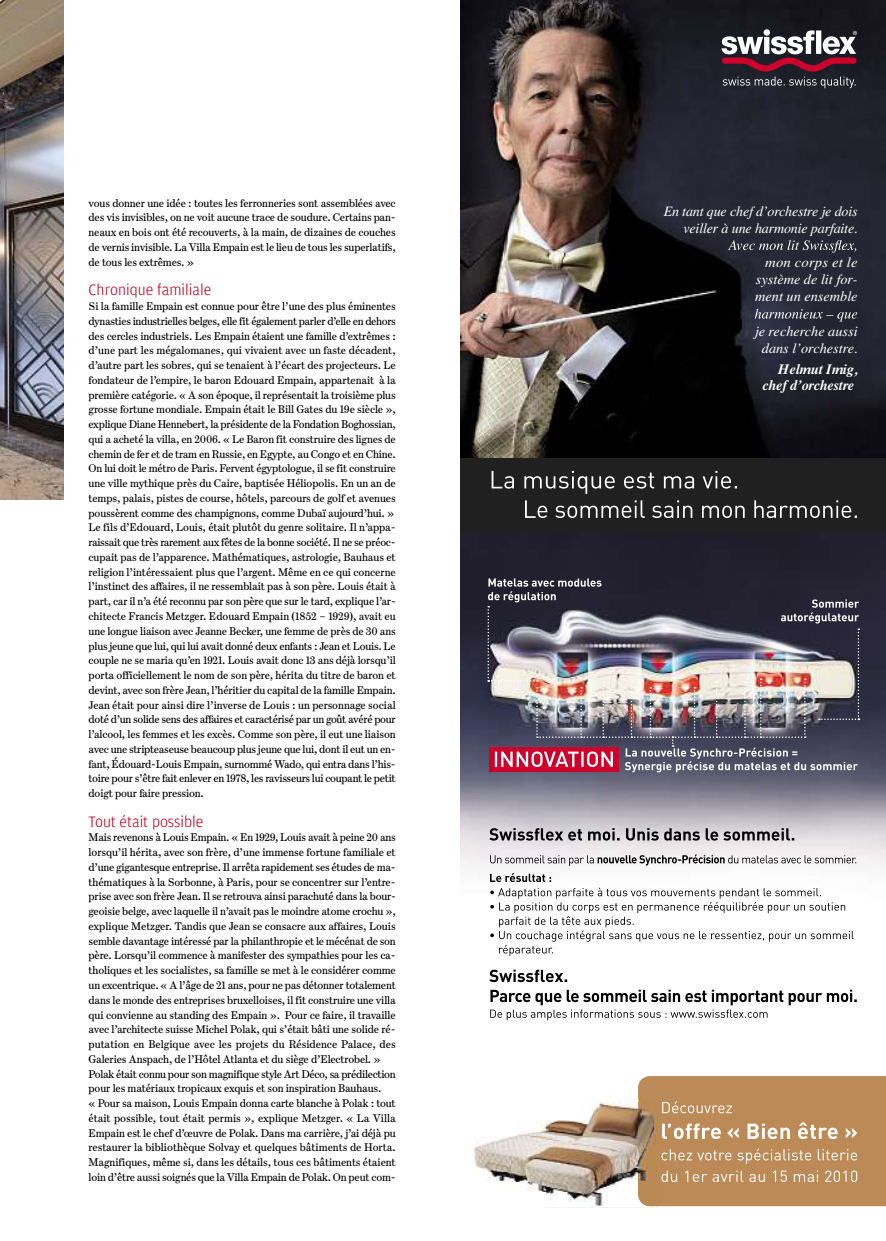
<style>
.page{position:relative;width:886px;height:1241px;background:#fff}
.page>*{position:absolute;margin:0;border:0;box-sizing:border-box;transform-origin:0 0}
.t1{font:16px "Amplitude Light OV DEVCSA";color:#bc001d}
.t2{font:14.25px/17.1px "Times Italic OV UDVCSA";color:#fff;text-align:right}
.t3{font:14.25px/15.8px "Times Bold Italic OV YDVCSA";letter-spacing:-.01em;color:#fff;text-align:right}
.t4{font:11.25px/14.8px "Escrow Text Roman OV BEVCSA";letter-spacing:-.015em;color:#000}
</style>
<div class="page">
<img style="left:461px;top:0;width:425px;height:1208px">
<img style="left:487px;top:578px;width:372px;height:194px">
<svg style="left:721px;top:30px;width:136px;height:58px"></svg>
<div style="left:461px;top:458px;width:425px;height:74px;background:#202020"></div>
<svg style="left:728px;top:240px;width:128px;height:13px;background:#474954"></svg>
<svg style="left:755px;top:309px;width:102px;height:12px"></svg>
<svg style="left:492px;top:471px;width:365px;height:47px"></svg>
<svg style="left:489px;top:828px;width:368px;height:192px"></svg>
<svg style="left:638px;top:1075px;width:248px;height:130px;background:#c09363"></svg>
<img style="left:471px;top:1100px;width:167px;height:71px">
<img style="left:471px;top:1171px;width:186px;height:36px">
<img style="left:638px;top:1100px;width:19px;height:105px">
<img style="left:0;top:0;width:64px;height:499px">
<p class="t4" style="left:89px;top:195px;width:309px;text-align:justify">vous donner une idée : toutes les ferronneries sont assemblées avec des vis invisibles, on ne voit aucune trace de soudure. Certains pan&shy;neaux en bois ont été recouverts, à la main, de dizaines de couches de vernis invisible. La Villa Empain est le lieu de tous les superlatifs, de tous les extrêmes. »</p>
<h1 class="t1" style="left:89px;top:280px;width:124px">Chronique familiale</h1>
<p class="t4" style="left:89px;top:299px;width:309px">Si la famille Empain est connue pour être l’une des plus éminentes dynasties industrielles belges, elle fit également parler d’elle en dehors des cercles industriels. Les Empain étaient une famille d’extrêmes : d’une part les mégalomanes, qui vivaient avec un faste décadent, d’autre part les sobres, qui se tenaient à l’écart des projecteurs. Le fondateur de l’empire, le baron Edouard Empain, appartenait à la première catégorie. « A son époque, il représentait la troisième plus grosse fortune mondiale. Empain était le Bill Gates du 19e siècle », explique Diane Hennebert, la présidente de la Fondation Boghossian, qui a acheté la villa, en 2006. « Le Baron fit construire des lignes de chemin de fer et de tram en Russie, en Egypte, au Congo et en Chine.<br>On lui doit le métro de Paris. Fervent égyptologue, il se fit construire une ville mythique près du Caire, baptisée Héliopolis. En un an de temps, palais, pistes de course, hôtels, parcours de golf et avenues poussèrent comme des champignons, comme Dubaï aujourd’hui. » Le fils d’Edouard, Louis, était plutôt du genre solitaire. Il n’appa&shy;raissait que très rarement aux fêtes de la bonne société. Il ne se préoc&shy;cupait pas de l’apparence. Mathématiques, astrologie, Bauhaus et religion l’intéressaient plus que l’argent. Même en ce qui concerne l’instinct des affaires, il ne ressemblait pas à son père. Louis était à part, car il n’a été reconnu par son père que sur le tard, explique l’ar&shy;chitecte Francis Metzger. Edouard Empain (1852 – 1929), avait eu une longue liaison avec Jeanne Becker, une femme de près de 30 ans plus jeune que lui, qui lui avait donné deux enfants : Jean et Louis. Le couple ne se maria qu’en 1921. Louis avait donc 13 ans déjà lorsqu’il porta officiellement le nom de son père, hérita du titre de baron et devint, avec son frère Jean, l’héritier du capital de la famille Empain.<br>Jean était pour ainsi dire l’inverse de Louis : un personnage social doté d’un solide sens des affaires et caractérisé par un goût avéré pour l’alcool, les femmes et les excès. Comme son père, il eut une liaison avec une stripteaseuse beaucoup plus jeune que lui, dont il eut un en&shy;fant, Édouard-Louis Empain, surnommé Wado, qui entra dans l’his&shy;toire pour s’être fait enlever en 1978, les ravisseurs lui coupant le petit doigt pour faire pression.</p>
<h1 class="t1" style="left:89px;top:811px;width:116px">Tout était possible</h1>
<p class="t4" style="left:89px;top:830px;width:309px">Mais revenons à Louis Empain. « En 1929, Louis avait à peine 20 ans lorsqu’il hérita, avec son frère, d’une immense fortune familiale et d’une gigantesque entreprise. Il arrêta rapidement ses études de ma&shy;thématiques à la Sorbonne, à Paris, pour se concentrer sur l’entre&shy;prise avec son frère Jean. Il se retrouva ainsi parachuté dans la bour&shy;geoisie belge, avec laquelle il n’avait pas le moindre atome crochu », explique Metzger. Tandis que Jean se consacre aux affaires, Louis semble davantage intéressé par la philanthropie et le mécénat de son père. Lorsqu’il commence à manifester des sympathies pour les ca&shy;tholiques et les socialistes, sa famille se met à le considérer comme un excentrique. « A l’âge de 21 ans, pour ne pas détonner totalement dans le monde des entreprises bruxelloises, il fit construire une villa qui convienne au standing des Empain ». Pour ce faire, il travaille avec l’architecte suisse Michel Polak, qui s’était bâti une solide ré&shy;putation en Belgique avec les projets du Résidence Palace, des Galeries Anspach, de l’Hôtel Atlanta et du siège d’Electrobel. » Polak était connu pour son magnifique style Art Déco, sa prédilection pour les matériaux tropicaux exquis et son inspiration Bauhaus.<br>« Pour sa maison, Louis Empain donna carte blanche à Polak : tout était possible, tout était permis », explique Metzger. « La Villa Empain est le chef d’œuvre de Polak. Dans ma carrière, j’ai déjà pu restaurer la bibliothèque Solvay et quelques bâtiments de Horta.<br>Magnifiques, même si, dans les détails, tous ces bâtiments étaient loin d’être aussi soignés que la Villa Empain de Polak. On peut com-</p>
<p class="t2" style="left:664px;top:201px;width:195px">En tant que chef d’orchestre je dois veiller à une harmonie parfaite.</p>
<p class="t2" style="left:755px;top:252px;width:104px;text-align:justify;text-indent:10px">mon corps et le système de lit for&shy;ment un ensemble</p>
<p class="t2" style="left:755px;top:321px;width:104px;text-align:center">je recherche aussi dans l’orchestre.</p>
<p class="t3" style="left:762px;top:360px;width:97px">Helmut Imig, chef d’orchestre</p>
</div>
